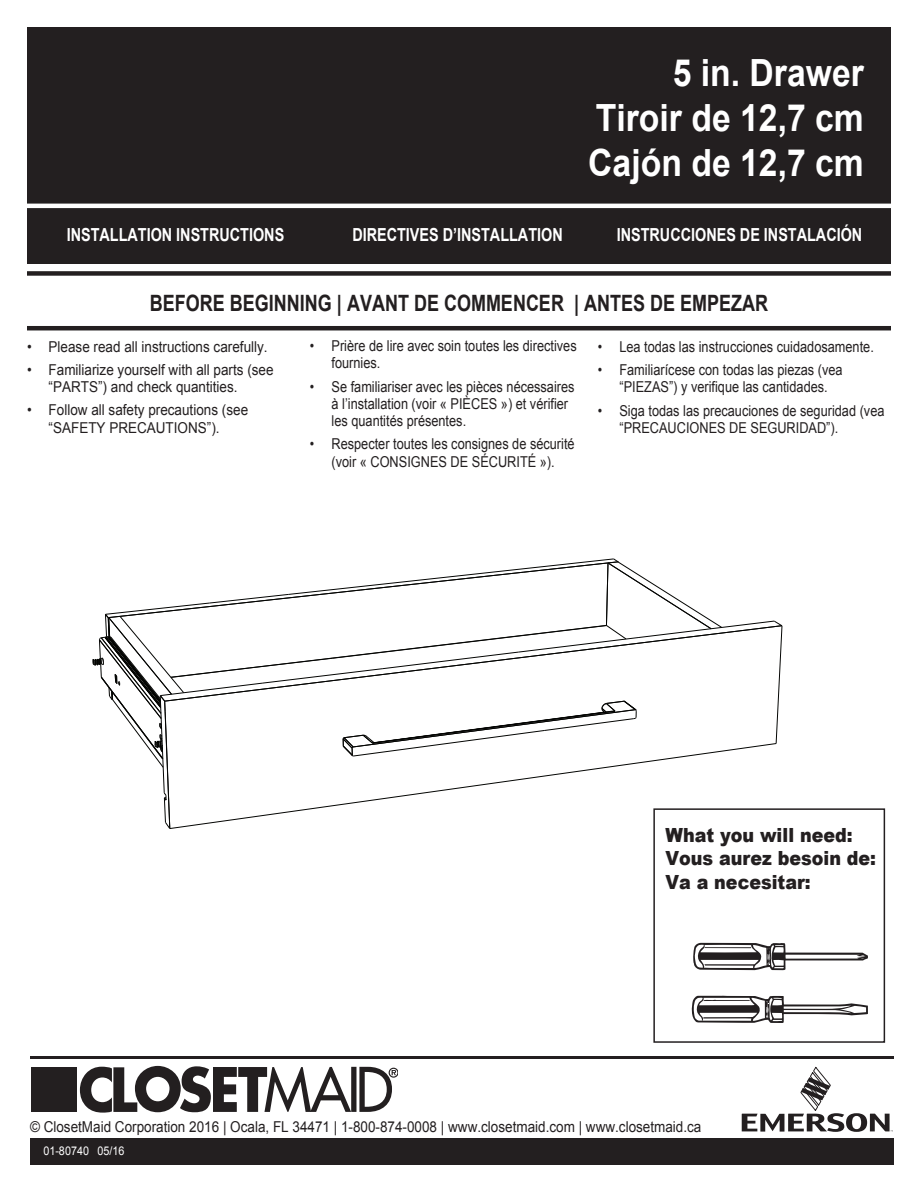
<style>
.page{position:relative;width:918px;height:1188px;background:#fff}
.page>*{position:absolute;margin:0;border:0;box-sizing:border-box;transform-origin:0 0}
.t1{font:700 37.5px/45px "Arial";color:#fff;text-align:justify;scale:.9 1}
.t2{font:700 22.5px "Arial";color:#231f20;scale:.8 1}
.t3{font:900 19.5px/23.4px "Arial";color:#231f20;scale:.9 1}
.t4{font:700 18px "Arial";color:#fff;scale:.8 1}
.t5{font:15px/17.2px "Arial";color:#231f20;scale:.85 1}
.t6{font:15px/17.2px "Arial";color:#231f20;scale:.9 1}
.t7{font:12px "Arial";color:#fff;scale:.9 1}
</style>
<div class="page">
<svg style="left:92px;top:558px;width:691px;height:271px"></svg>
<div style="left:27px;top:27px;width:864px;height:236px;background:#231f20"></div>
<div style="left:27px;top:271px;width:864px;height:5px;background:#231f20"></div>
<hr style="left:27px;top:326px;width:864px;height:4px;background:#231f20">
<div style="left:653px;top:808px;width:232px;height:235px;border:2px solid #231f20"></div>
<svg style="left:693px;top:943px;width:175px;height:27px"></svg>
<svg style="left:691px;top:996px;width:177px;height:27px"></svg>
<hr style="left:30px;top:1056px;width:864px;height:3px;background:#231f20">
<div style="left:31px;top:1067px;width:46px;height:45px;background:#231f20"></div>
<div style="left:351px;top:1067px;width:6px;height:45px;background:#231f20"></div>
<svg style="left:359px;top:1067px;width:39px;height:45px"></svg>
<svg style="left:80px;top:1066px;width:271px;height:47px"></svg>
<svg style="left:742px;top:1067px;width:151px;height:65px"></svg>
<div style="left:30px;top:1138px;width:864px;height:28px;background:#231f20"></div>
<hr style="left:27px;top:204px;width:864px;height:4px;background:#fff">
<h1 class="t1" style="left:588px;top:52px;width:308px;text-indent:84px">5 in. Drawer Tiroir de 12,7 cm Cajón de 12,7 cm</h1>
<p class="t4" style="left:67px;top:223px;width:273px">INSTALLATION INSTRUCTIONS</p>
<p class="t4" style="left:352px;top:223px;width:265px">DIRECTIVES D’INSTALLATION</p>
<p class="t4" style="left:617px;top:223px;width:309px">INSTRUCCIONES DE INSTALACIÓN</p>
<h2 class="t2" style="left:150px;top:288px;width:774px">BEFORE BEGINNING | AVANT DE COMMENCER | ANTES DE EMPEZAR</h2>
<p class="t6" style="left:27px;top:338px;width:269px">• Please read all instructions carefully.</p>
<p class="t6" style="left:49px;top:361px;width:252px;text-indent:-22px">• Familiarize yourself with all parts (see “PARTS”) and check quantities.</p>
<p class="t6" style="left:27px;top:402px;width:247px;text-align:center">• Follow all safety precautions (see “SAFETY PRECAUTIONS”).</p>
<p class="t5" style="left:332px;top:337px;width:290px;text-indent:-22px">• Prière de lire avec soin toutes les directives fournies.</p>
<p class="t5" style="left:332px;top:378px;width:287px;text-indent:-22px">• Se familiariser avec les pièces nécessaires à l’installation (voir « PIÈCES ») et vérifier les quantités présentes.</p>
<p class="t5" style="left:310px;top:436px;width:313px;text-align:center">• Respecter toutes les consignes de sécurité (voir « CONSIGNES DE SÉCURITÉ »).</p>
<p class="t5" style="left:598px;top:338px;width:326px">• Lea todas las instrucciones cuidadosamente.</p>
<p class="t5" style="left:598px;top:361px;width:290px;text-align:center">• Familiarícese con todas las piezas (vea “PIEZAS”) y verifique las cantidades.</p>
<p class="t5" style="left:619px;top:402px;width:313px;text-indent:-22px">• Siga todas las precauciones de seguridad (vea “PRECAUCIONES DE SEGURIDAD”).</p>
<h3 class="t3" style="left:666px;top:823px;width:236px">What you will need:<br>Vous aurez besoin de:<br>Va a necesitar:</h3>
<p class="t6" style="left:30px;top:1118px;width:748px">© ClosetMaid Corporation 2016 | Ocala, FL 34471 | 1-800-874-0008 | www.closetmaid.com | www.closetmaid.ca</p>
<p class="t7" style="left:43px;top:1143px;width:92px">01-80740 05/16</p>
</div>
